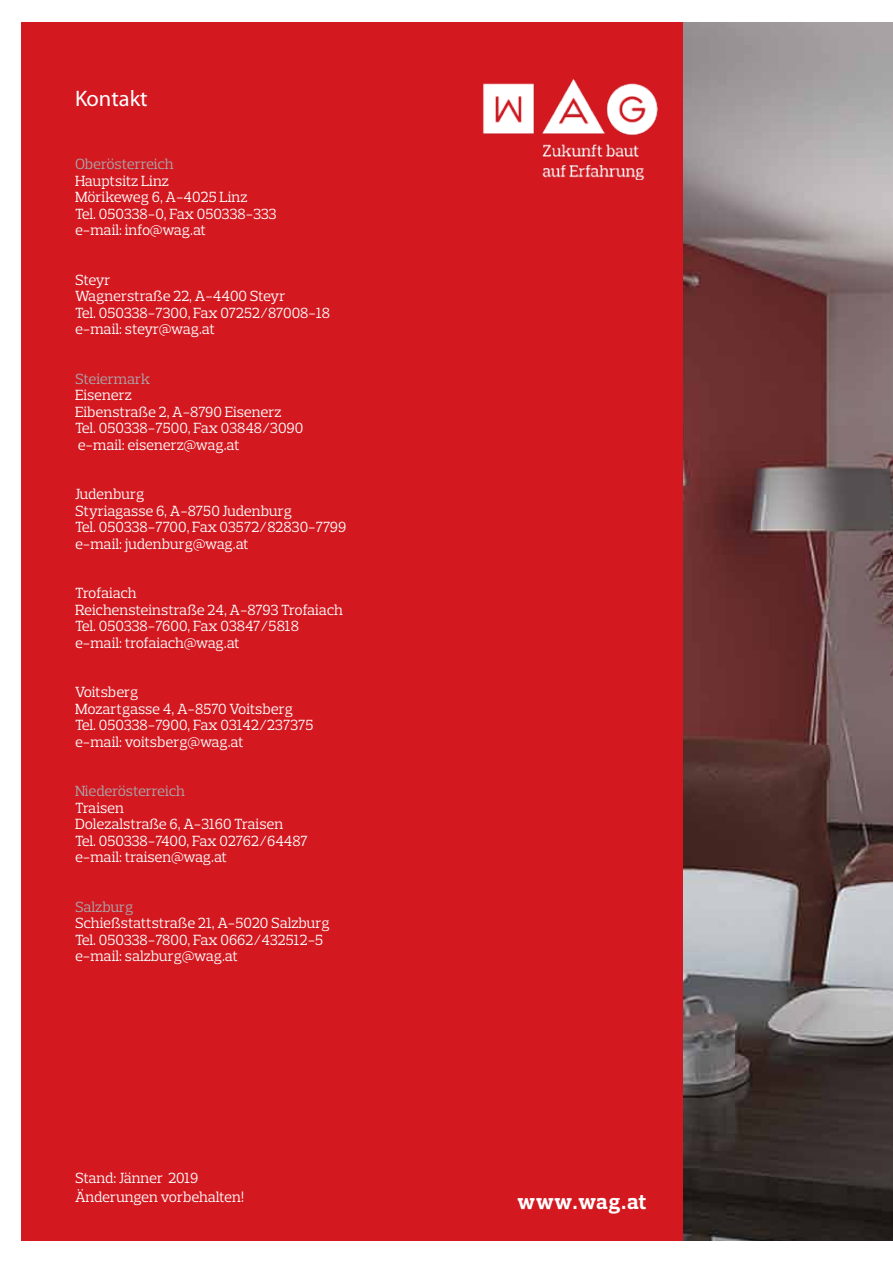
<style>
.page{position:relative;width:893px;height:1263px;background:#fff}
.page>*{position:absolute;margin:0;border:0;box-sizing:border-box;transform-origin:0 0}
.t1{font:500 22.5px "Gotham";color:#fff}
.t2{font:700 21.75px "Prelo Slab";letter-spacing:.03em;color:#fff}
.t3{font:15px/16.5px "Prelo Slab";color:#fff}
.t4{font:15px "Prelo Slab";color:#a7a9ac}
</style>
<div class="page">
<img style="left:683px;top:22px;width:210px;height:1219px">
<div style="left:21px;top:22px;width:662px;height:1220px;background:#d41820"></div>
<div style="left:0;top:1241px;width:893px;height:22px;background:#fff"></div>
<img style="left:483px;top:78px;width:175px;height:101px">
<h1 class="t1" style="left:75px;top:85px;width:74px">Kontakt</h1>
<p class="t4" style="left:75px;top:155px;width:100px">Oberösterreich</p>
<p class="t3" style="left:75px;top:172px;width:203px">Hauptsitz Linz<br>Mörikeweg 6, A-4025 Linz<br>Tel. 050338-0, Fax 050338-333 e-mail: info@wag.at</p>
<p class="t3" style="left:75px;top:271px;width:257px">Steyr<br>Wagnerstraße 22, A-4400 Steyr<br>Tel. 050338-7300, Fax 07252/87008-18 e-mail: steyr@wag.at</p>
<p class="t4" style="left:75px;top:369px;width:77px">Steiermark</p>
<p class="t3" style="left:75px;top:387px;width:230px">Eisenerz<br>Eibenstraße 2, A-8790 Eisenerz<br>Tel. 050338-7500, Fax 03848/3090 e-mail: eisenerz@wag.at</p>
<p class="t3" style="left:75px;top:486px;width:273px">Judenburg<br>Styriagasse 6, A-8750 Judenburg<br>Tel. 050338-7700, Fax 03572/82830-7799 e-mail: judenburg@wag.at</p>
<p class="t3" style="left:75px;top:585px;width:269px">Trofaiach<br>Reichensteinstraße 24, A-8793 Trofaiach<br>Tel. 050338-7600, Fax 03847/5818 e-mail: trofaiach@wag.at</p>
<p class="t3" style="left:75px;top:684px;width:240px">Voitsberg<br>Mozartgasse 4, A-8570 Voitsberg<br>Tel. 050338-7900, Fax 03142/237375 e-mail: voitsberg@wag.at</p>
<p class="t4" style="left:75px;top:782px;width:111px">Niederösterreich</p>
<p class="t3" style="left:75px;top:799px;width:234px">Traisen<br>Dolezalstraße 6, A-3160 Traisen<br>Tel. 050338-7400, Fax 02762/64487 e-mail: traisen@wag.at</p>
<p class="t4" style="left:75px;top:897px;width:60px">Salzburg</p>
<p class="t3" style="left:75px;top:915px;width:256px">Schießstattstraße 21, A-5020 Salzburg<br>Tel. 050338-7800, Fax 0662/432512-5 e-mail: salzburg@wag.at</p>
<p class="t3" style="left:75px;top:1168px;width:170px;line-height:19.5px">Stand: Jänner 2019<br>Änderungen vorbehalten!</p>
<h2 class="t2" style="left:518px;top:1188px;width:131px">www.wag.at</h2>
</div>
